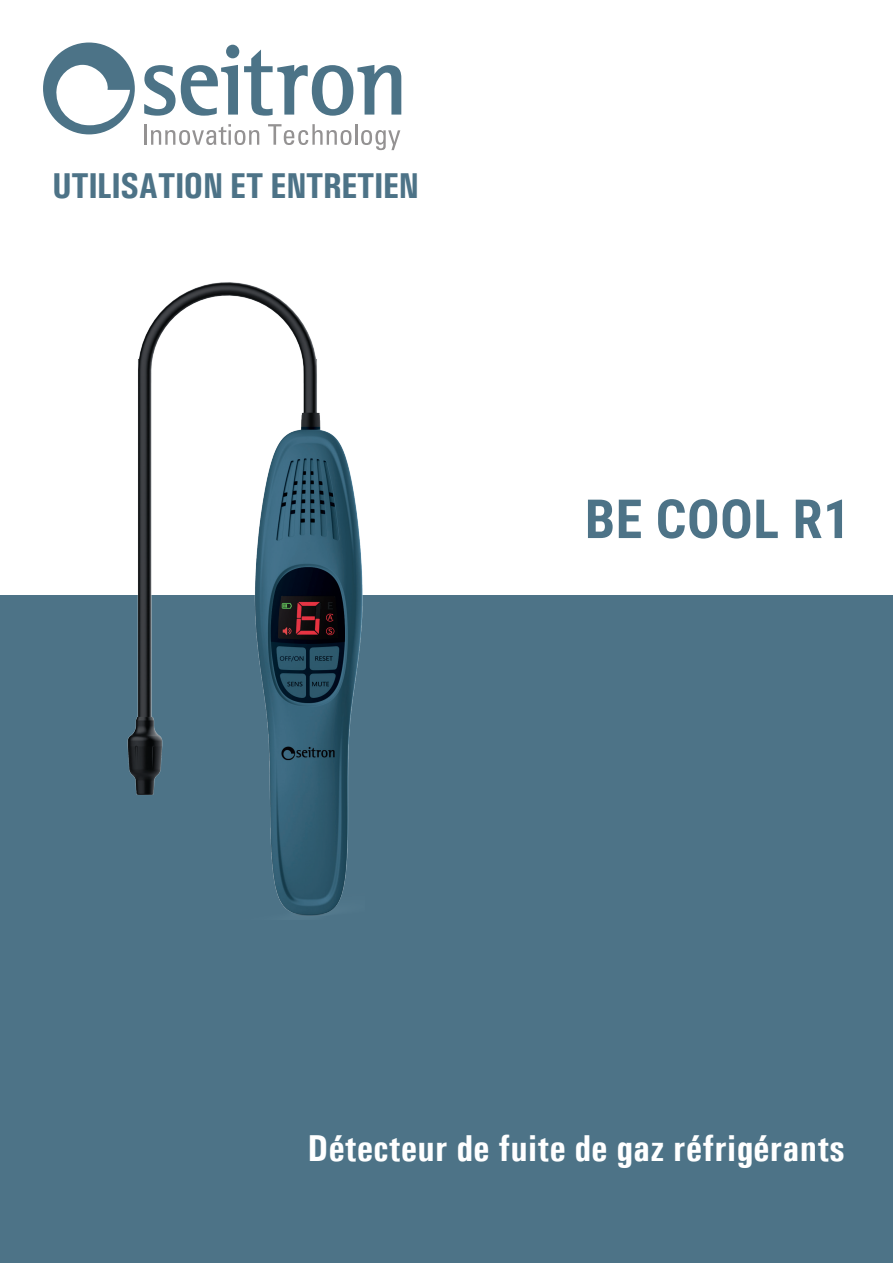
<style>
.page{position:relative;width:893px;height:1263px;background:#fff}
.page>*{position:absolute;margin:0;border:0;box-sizing:border-box;transform-origin:0 0}
.t1{font:700 54px "Roboto Condensed";letter-spacing:.01em;color:#4d7387}
.t2{font:700 condensed 37.5px "Univers";letter-spacing:.01em;color:#fff}
.t3{font:700 condensed 36px "Univers";letter-spacing:-.02em;color:#4d7387}
</style>
<div class="page">
<div style="left:0;top:595px;width:893px;height:668px;background:#4d7387"></div>
<svg style="left:43px;top:43px;width:92px;height:91px"></svg>
<svg style="left:144px;top:65px;width:94px;height:51px"></svg>
<div style="left:226px;top:45px;width:13px;height:13px;background:#4c7387;border-radius:50%"></div>
<svg style="left:244px;top:50px;width:157px;height:66px"></svg>
<hr style="left:144px;top:124px;width:2px;height:21px;background:#231f20">
<svg style="left:151px;top:124px;width:108px;height:21px"></svg>
<svg style="left:268px;top:124px;width:83px;height:21px"></svg>
<hr style="left:355px;top:124px;width:2px;height:21px;background:#231f20">
<svg style="left:361px;top:130px;width:39px;height:20px"></svg>
<img style="left:127px;top:282px;width:236px;height:634px">
<p class="t3" style="left:52px;top:164px;width:369px">UTILISATION ET ENTRETIEN</p>
<h1 class="t1" style="left:585px;top:481px;width:267px">BE COOL R1</h1>
<p class="t2" style="left:308px;top:1125px;width:539px">Détecteur de fuite de gaz réfrigérants</p>
</div>
